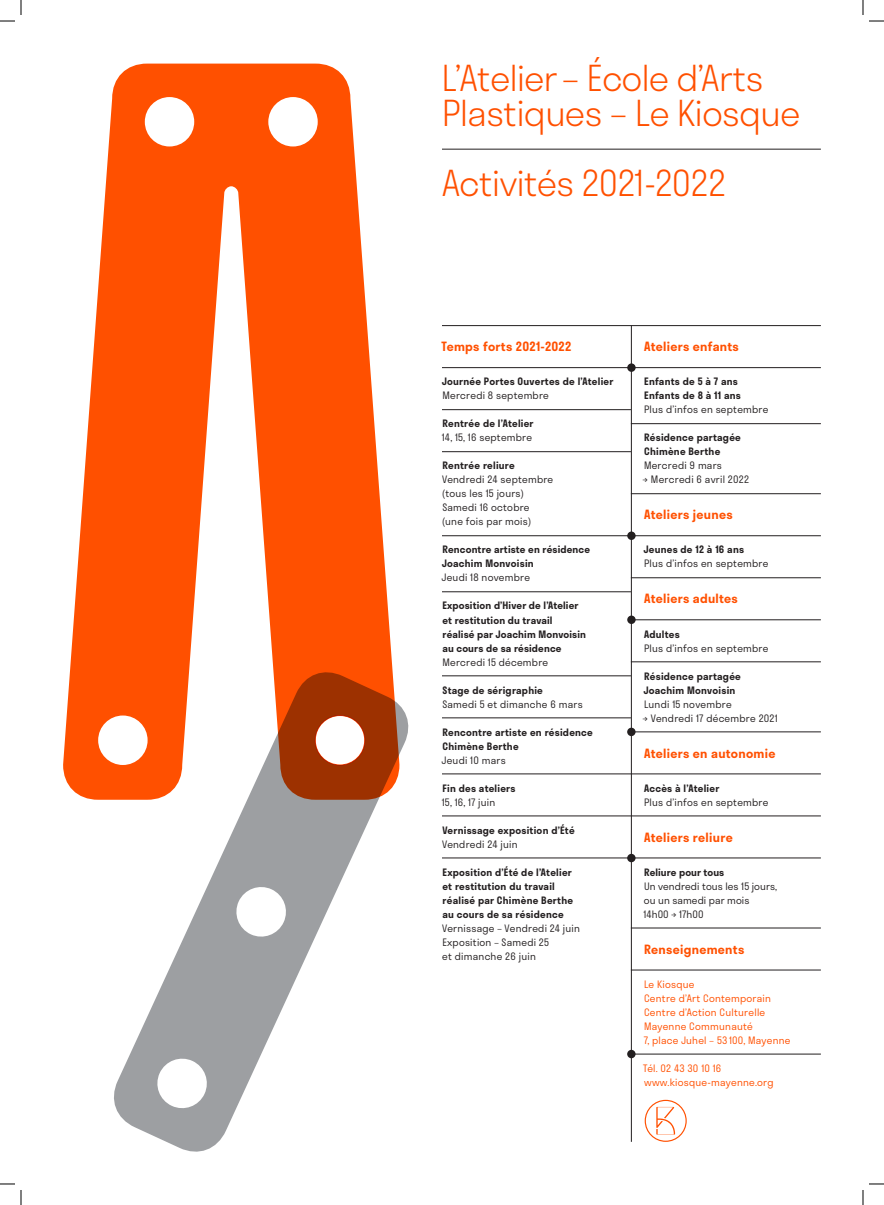
<style>
.page{position:relative;width:884px;height:1205px;background:#fff}
.page>*{position:absolute;margin:0;border:0;box-sizing:border-box;transform-origin:0 0}
.t1{font:300 35px/35px "Stratos";letter-spacing:-.01em;color:#ff5000}
.t2{font:600 12.5px "Stratos";letter-spacing:.025em;color:#ff5000}
.t3{font:600 10px/14px "Stratos";letter-spacing:.025em;color:#231f20}
.t4{font:300 10px/14px "Stratos";letter-spacing:.025em;color:#231f20}
.t5{font:300 10px/14px "Stratos";letter-spacing:.025em;color:#ff5000}
</style>
<div class="page">
<hr style="left:442px;top:325px;width:379px;height:1px;background:#231f20">
<hr style="left:442px;top:367px;width:189px;height:1px;background:#231f20">
<hr style="left:442px;top:409px;width:189px;height:1px;background:#231f20">
<hr style="left:442px;top:451px;width:189px;height:1px;background:#231f20">
<hr style="left:442px;top:535px;width:189px;height:1px;background:#231f20">
<hr style="left:442px;top:591px;width:189px;height:1px;background:#231f20">
<hr style="left:442px;top:675px;width:189px;height:1px;background:#231f20">
<hr style="left:442px;top:717px;width:189px;height:1px;background:#231f20">
<hr style="left:442px;top:773px;width:189px;height:1px;background:#231f20">
<hr style="left:442px;top:815px;width:189px;height:1px;background:#231f20">
<hr style="left:442px;top:857px;width:189px;height:1px;background:#231f20">
<hr style="left:631px;top:325px;width:1px;height:816px;background:#231f20">
<svg style="left:627px;top:853px;width:9px;height:9px"></svg>
<svg style="left:627px;top:1049px;width:9px;height:9px"></svg>
<div style="left:627px;top:363px;width:9px;height:9px;background:#231f20;border-radius:50%"></div>
<svg style="left:627px;top:615px;width:9px;height:9px"></svg>
<svg style="left:627px;top:531px;width:9px;height:9px"></svg>
<hr style="left:631px;top:367px;width:190px;height:1px;background:#231f20">
<hr style="left:631px;top:423px;width:190px;height:1px;background:#231f20">
<hr style="left:631px;top:493px;width:190px;height:1px;background:#231f20">
<hr style="left:631px;top:535px;width:190px;height:1px;background:#231f20">
<hr style="left:631px;top:577px;width:190px;height:1px;background:#231f20">
<hr style="left:631px;top:619px;width:190px;height:1px;background:#231f20">
<hr style="left:631px;top:661px;width:190px;height:1px;background:#231f20">
<hr style="left:631px;top:731px;width:190px;height:1px;background:#231f20">
<hr style="left:631px;top:773px;width:190px;height:1px;background:#231f20">
<hr style="left:631px;top:815px;width:190px;height:1px;background:#231f20">
<hr style="left:631px;top:857px;width:190px;height:1px;background:#231f20">
<hr style="left:631px;top:927px;width:190px;height:1px;background:#231f20">
<hr style="left:631px;top:969px;width:190px;height:1px;background:#231f20">
<hr style="left:631px;top:1053px;width:190px;height:1px;background:#231f20">
<svg style="left:645px;top:1099px;width:42px;height:42px"></svg>
<svg style="left:109px;top:705px;width:300px;height:447px"></svg>
<svg style="left:63px;top:64px;width:336px;height:735px;fill:#ff5000"></svg>
<div style="left:315px;top:715px;width:50px;height:50px;border:1px solid #ff5000;border-radius:50%"></div>
<svg style="left:627px;top:727px;width:9px;height:9px"></svg>
<hr style="left:442px;top:149px;width:379px;height:1px;background:#231f20">
<svg style="left:0;top:0;width:22px;height:22px"></svg>
<svg style="left:0;top:1183px;width:22px;height:21px"></svg>
<svg style="left:862px;top:0;width:22px;height:22px"></svg>
<svg style="left:862px;top:1183px;width:22px;height:21px"></svg>
<h1 class="t1" style="left:442px;top:60px;width:360px">L’Atelier– École d’Arts<br>Plastiques – Le Kiosque</h1>
<h1 class="t1" style="left:442px;top:165px;width:285px">Activités 2021-2022</h1>
<p class="t2" style="left:442px;top:336px;width:131px">Temps forts 2021-2022</p>
<p class="t3" style="left:442px;top:374px;width:173px">Journée Portes Ouvertes de l’Atelier</p>
<p class="t4" style="left:442px;top:388px;width:108px">Mercredi 8 septembre</p>
<p class="t3" style="left:443px;top:416px;width:93px">Rentrée de l’Atelier</p>
<p class="t4" style="left:442px;top:430px;width:92px">14, 15, 16 septembre</p>
<p class="t3" style="left:443px;top:458px;width:74px">Rentrée reliure</p>
<p class="t4" style="left:442px;top:472px;width:113px">Vendredi 24 septembre (tous les 15 jours)<br>Samedi 16 octobre<br>(une fois par mois)</p>
<p class="t3" style="left:442px;top:542px;width:150px">Rencontre artiste en résidence<br>Joachim Monvoisin</p>
<p class="t4" style="left:441px;top:570px;width:90px">Jeudi 18 novembre</p>
<p class="t3" style="left:442px;top:598px;width:145px">Exposition d’Hiver de l’Atelier et restitution du travail réalisé par Joachim Monvoisin au cours de sa résidence</p>
<p class="t4" style="left:442px;top:654px;width:107px">Mercredi 15 décembre</p>
<p class="t3" style="left:443px;top:682px;width:102px">Stage de sérigraphie</p>
<p class="t4" style="left:442px;top:696px;width:142px">Samedi 5 et dimanche 6 mars</p>
<p class="t3" style="left:443px;top:724px;width:152px">Rencontre artiste en résidence<br>Chimène Berthe</p>
<p class="t4" style="left:441px;top:752px;width:66px">Jeudi 10 mars</p>
<p class="t3" style="left:443px;top:780px;width:74px">Fin des ateliers</p>
<p class="t4" style="left:442px;top:794px;width:55px">15, 16, 17 juin</p>
<p class="t3" style="left:442px;top:822px;width:134px">Vernissage exposition d’Été</p>
<p class="t4" style="left:442px;top:836px;width:77px">Vendredi 24 juin</p>
<p class="t3" style="left:442px;top:864px;width:132px">Exposition d’Été de l’Atelier et restitution du travail réalisé par Chimène Berthe au cours de sa résidence</p>
<p class="t4" style="left:442px;top:920px;width:139px">Vernissage – Vendredi 24 juin<br>Exposition – Samedi 25<br>et dimanche 26 juin</p>
<p class="t2" style="left:644px;top:336px;width:96px">Ateliers enfants</p>
<p class="t3" style="left:644px;top:374px;width:98px">Enfants de 5 à 7 ans<br>Enfants de 8 à 11 ans</p>
<p class="t4" style="left:644px;top:402px;width:126px">Plus d’infos en septembre</p>
<p class="t3" style="left:644px;top:430px;width:98px">Résidence partagée<br>Chimène Berthe</p>
<p class="t4" style="left:644px;top:458px;width:79px">Mercredi 9 mars</p>
<p class="t4" style="left:643px;top:472px;width:108px">→ Mercredi 6 avril 2022</p>
<p class="t2" style="left:644px;top:504px;width:90px">Ateliers jeunes</p>
<p class="t3" style="left:643px;top:542px;width:102px">Jeunes de 12 à 16 ans</p>
<p class="t4" style="left:644px;top:556px;width:126px">Plus d’infos en septembre</p>
<p class="t2" style="left:644px;top:588px;width:95px">Ateliers adultes</p>
<p class="t3" style="left:644px;top:626px;width:37px">Adultes</p>
<p class="t4" style="left:644px;top:640px;width:126px">Plus d’infos en septembre</p>
<p class="t3" style="left:643px;top:668px;width:99px">Résidence partagée<br>Joachim Monvoisin</p>
<p class="t4" style="left:644px;top:696px;width:89px">Lundi 15 novembre</p>
<p class="t4" style="left:643px;top:710px;width:137px">→ Vendredi 17 décembre 2021</p>
<p class="t2" style="left:644px;top:742px;width:133px">Ateliers en autonomie</p>
<p class="t3" style="left:644px;top:780px;width:77px">Accès à l’Atelier</p>
<p class="t4" style="left:644px;top:794px;width:126px">Plus d’infos en septembre</p>
<p class="t2" style="left:644px;top:826px;width:90px">Ateliers reliure</p>
<p class="t3" style="left:644px;top:864px;width:82px">Reliure pour tous</p>
<p class="t4" style="left:643px;top:878px;width:135px">Un vendredi tous les 15 jours, ou un samedi par mois<br>14h00 → 17h00</p>
<p class="t2" style="left:644px;top:938px;width:102px">Renseignements</p>
<p class="t5" style="left:644px;top:976px;width:148px">Le Kiosque<br>Centre d’Art Contemporain<br>Centre d’Action Culturelle<br>Mayenne Communauté<br>7, place Juhel – 53 100, Mayenne</p>
<p class="t5" style="left:643px;top:1060px;width:132px">Tél. 02 43 30 10 16 www.kiosque-mayenne.org</p>
</div>
